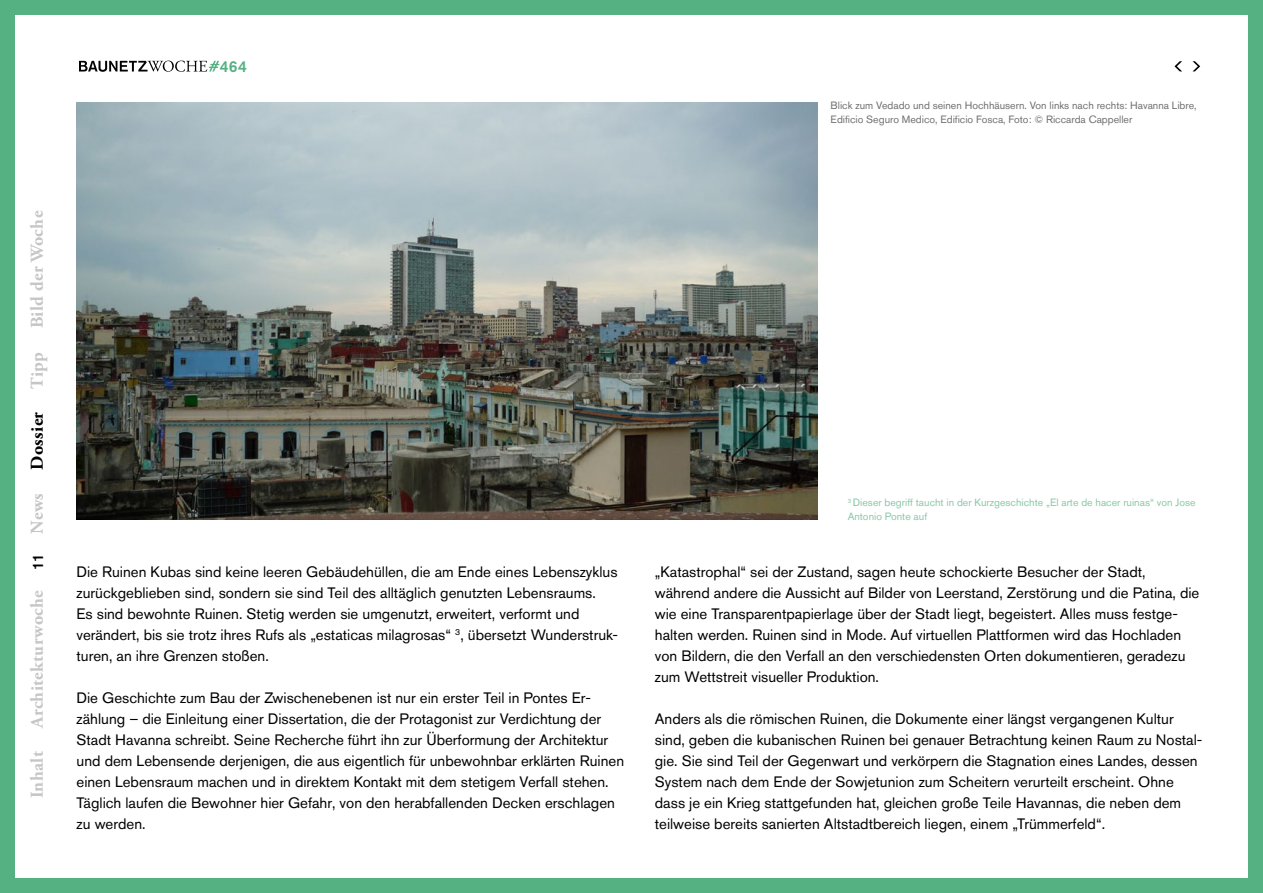
<style>
.page{position:relative;width:1263px;height:893px;background:#fff}
.page>*{position:absolute;margin:0;border:0;box-sizing:border-box;transform-origin:0 0}
.t1{font:700 18px "Adobe Garamond Pro";letter-spacing:.02em;color:#c6c6c6}
.t2{font:700 18px "Adobe Garamond Pro";letter-spacing:.02em;color:#000}
.t3{font:500 15.75px "Akzidenz Grotesk BQ";color:#55b082}
.t4{font:15px/21px "Akzidenz Grotesk BQ";color:#000}
.t5{font:500 15px "Akzidenz Grotesk BQ";color:#000}
.t6{font:10.5px/13.5px "Akzidenz Grotesk BQ";color:#706f6f}
.t7{font:10.5px/13.5px "Akzidenz Grotesk BQ";color:#88c8a8}
</style>
<div class="page">
<div style="left:0;top:0;width:1263px;height:893px;border:15px solid #55b082"></div>
<svg style="left:1192px;top:61px;width:8px;height:10px"></svg>
<svg style="left:1174px;top:61px;width:8px;height:10px"></svg>
<img style="left:77px;top:102px;width:741px;height:418px">
<svg style="left:79px;top:61px;width:140px;height:11px"></svg>
<p class="t3" style="left:220px;top:56px;width:29px">464</p>
<p class="t6" style="left:831px;top:99px;width:367px">Blick zum Vedado und seinen Hochhäusern. Von links nach rechts: Havanna Libre,<br>Edificio Seguro Medico, Edificio Fosca, Foto: © Riccarda Cappeller</p>
<p class="t1" style="left:27px;top:328px;width:119px;rotate:-90deg">Bild der Woche</p>
<p class="t1" style="left:27px;top:389px;width:38px;rotate:-90deg">Tipp</p>
<p class="t2" style="left:27px;top:470px;width:59px;rotate:-90deg">Dossier</p>
<p class="t1" style="left:27px;top:534px;width:42px;rotate:-90deg">News</p>
<p class="t5" style="left:29px;top:570px;width:18px;rotate:-90deg">11</p>
<p class="t1" style="left:27px;top:728px;width:139px;rotate:-90deg">Architekturwoche</p>
<p class="t1" style="left:27px;top:798px;width:49px;rotate:-90deg">Inhalt</p>
<p class="t4" style="left:77px;top:561px;width:543px">Die Ruinen Kubas sind keine leeren Gebäudehüllen, die am Ende eines Lebenszyklus zurückgeblieben sind, sondern sie sind Teil des alltäglich genutzten Lebensraums.<br>Es sind bewohnte Ruinen. Stetig werden sie umgenutzt, erweitert, verformt und verändert, bis sie trotz ihres Rufs als „estaticas milagrosas“ <sup>3</sup>, übersetzt Wunderstruk&shy;turen, an ihre Grenzen stoßen.</p>
<p class="t4" style="left:77px;top:687px;width:549px">Die Geschichte zum Bau der Zwischenebenen ist nur ein erster Teil in Pontes Er&shy;zählung – die Einleitung einer Dissertation, die der Protagonist zur Verdichtung der Stadt Havanna schreibt. Seine Recherche führt ihn zur Überformung der Architektur und dem Lebensende derjenigen, die aus eigentlich für unbewohnbar erklärten Ruinen einen Lebensraum machen und in direktem Kontakt mit dem stetigem Verfall stehen.<br>Täglich laufen die Bewohner hier Gefahr, von den herabfallenden Decken erschlagen zu werden.</p>
<p class="t7" style="left:848px;top:496px;width:349px"><sup>3</sup> Dieser begriff taucht in der Kurzgeschichte „El arte de hacer ruinas“ von Jose<br>Antonio Ponte auf</p>
<p class="t4" style="left:655px;top:561px;width:546px">„Katastrophal“ sei der Zustand, sagen heute schockierte Besucher der Stadt, während andere die Aussicht auf Bilder von Leerstand, Zerstörung und die Patina, die wie eine Transparentpapierlage über der Stadt liegt, begeistert. Alles muss festge&shy;halten werden. Ruinen sind in Mode. Auf virtuellen Plattformen wird das Hochladen von Bildern, die den Verfall an den verschiedensten Orten dokumentieren, geradezu zum Wettstreit visueller Produktion.</p>
<p class="t4" style="left:655px;top:708px;width:549px">Anders als die römischen Ruinen, die Dokumente einer längst vergangenen Kultur sind, geben die kubanischen Ruinen bei genauer Betrachtung keinen Raum zu Nostal&shy;gie. Sie sind Teil der Gegenwart und verkörpern die Stagnation eines Landes, dessen System nach dem Ende der Sowjetunion zum Scheitern verurteilt erscheint. Ohne dass je ein Krieg stattgefunden hat, gleichen große Teile Havannas, die neben dem teilweise bereits sanierten Altstadtbereich liegen, einem „Trümmerfeld“.</p>
</div>
